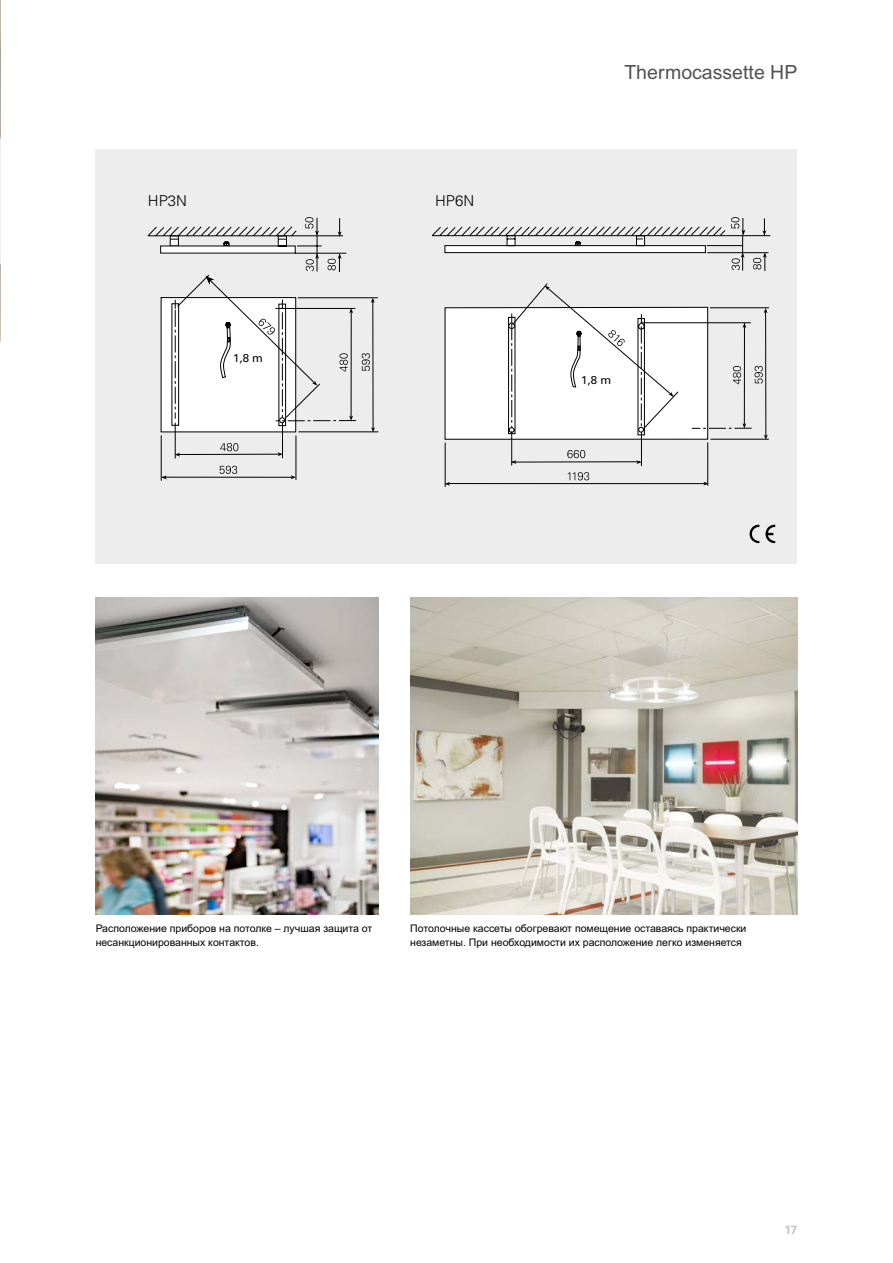
<style>
.page{position:relative;width:893px;height:1263px;background:#fff}
.page>*{position:absolute;margin:0;border:0;box-sizing:border-box;transform-origin:0 0}
.t1{font:19.5px "Arial Cyr";color:#525251}
.t2{font:300 15px "Univers";color:#000}
.t3{font:700 12px "Univers";color:#c6c6c6}
.t4{font:11.4px "Univers";color:#000}
.t5{font:10.5px/13.5px "Arial Cyr";color:#000}
</style>
<div class="page">
<img style="left:410px;top:597px;width:387px;height:317px">
<img style="left:96px;top:597px;width:283px;height:317px">
<img style="left:0;top:0;width:1px;height:342px">
<div style="left:96px;top:150px;width:701px;height:414px;background:#ededed"></div>
<img style="left:749px;top:524px;width:26px;height:19px">
<div style="left:445px;top:307px;width:263px;height:132px;background:#fff"></div>
<div style="left:445px;top:307px;width:263px;height:133px;border:1px solid #000"></div>
<hr style="left:445px;top:442px;width:1px;height:45px;background:#000">
<hr style="left:707px;top:442px;width:1px;height:44px;background:#000">
<hr style="left:446px;top:483px;width:262px;height:1px;background:#000">
<svg style="left:703px;top:482px;width:5px;height:3px"></svg>
<svg style="left:568px;top:472px;width:21px;height:8px"></svg>
<hr style="left:641px;top:322px;width:110px;height:1px;background:#000">
<hr style="left:710px;top:439px;width:59px;height:1px;background:#000">
<hr style="left:744px;top:323px;width:1px;height:101px;background:#000">
<svg style="left:692px;top:423px;width:60px;height:6px"></svg>
<hr style="left:765px;top:310px;width:1px;height:126px;background:#000">
<svg style="left:764px;top:435px;width:4px;height:5px"></svg>
<svg style="left:733px;top:366px;width:8px;height:18px"></svg>
<svg style="left:755px;top:366px;width:8px;height:17px"></svg>
<hr style="left:710px;top:307px;width:59px;height:1px;background:#000">
<svg style="left:445px;top:482px;width:5px;height:4px"></svg>
<svg style="left:742px;top:323px;width:4px;height:5px"></svg>
<svg style="left:764px;top:308px;width:3px;height:5px"></svg>
<svg style="left:432px;top:217px;width:338px;height:54px"></svg>
<svg style="left:508px;top:283px;width:171px;height:183px"></svg>
<hr style="left:175px;top:423px;width:1px;height:35px;background:#000">
<hr style="left:282px;top:422px;width:1px;height:36px;background:#000">
<hr style="left:296px;top:435px;width:1px;height:45px;background:#000">
<hr style="left:176px;top:454px;width:103px;height:1px;background:#000">
<svg style="left:278px;top:452px;width:4px;height:4px"></svg>
<hr style="left:162px;top:477px;width:130px;height:1px;background:#000">
<svg style="left:291px;top:475px;width:5px;height:4px"></svg>
<svg style="left:220px;top:443px;width:18px;height:8px"></svg>
<svg style="left:220px;top:466px;width:17px;height:8px"></svg>
<hr style="left:298px;top:297px;width:80px;height:1px;background:#000">
<hr style="left:298px;top:432px;width:80px;height:1px;background:#000">
<hr style="left:373px;top:299px;width:1px;height:129px;background:#000">
<svg style="left:371px;top:427px;width:4px;height:5px"></svg>
<svg style="left:362px;top:353px;width:8px;height:18px"></svg>
<svg style="left:371px;top:298px;width:4px;height:5px"></svg>
<svg style="left:161px;top:475px;width:6px;height:4px"></svg>
<svg style="left:148px;top:217px;width:208px;height:216px"></svg>
<h2 class="t2" style="left:148px;top:192px;width:41px">HP3N</h2>
<h2 class="t2" style="left:435px;top:192px;width:41px">HP6N</h2>
<p class="t4" style="left:233px;top:352px;width:31px">1,8 m</p>
<h1 class="t1" style="left:624px;top:61px;width:174px">Thermocassette HP</h1>
<p class="t4" style="left:581px;top:373px;width:31px">1,8 m</p>
<p class="t5" style="left:96px;top:921px;width:278px">Расположение приборов на потолке – лучшая защита от несанкционированных контактов.</p>
<p class="t5" style="left:410px;top:921px;width:338px">Потолочные кассеты обогревают помещение оставаясь практически незаметны. При необходимости их расположение легко изменяется</p>
<p class="t3" style="left:784px;top:1223px;width:14px">17</p>
</div>
